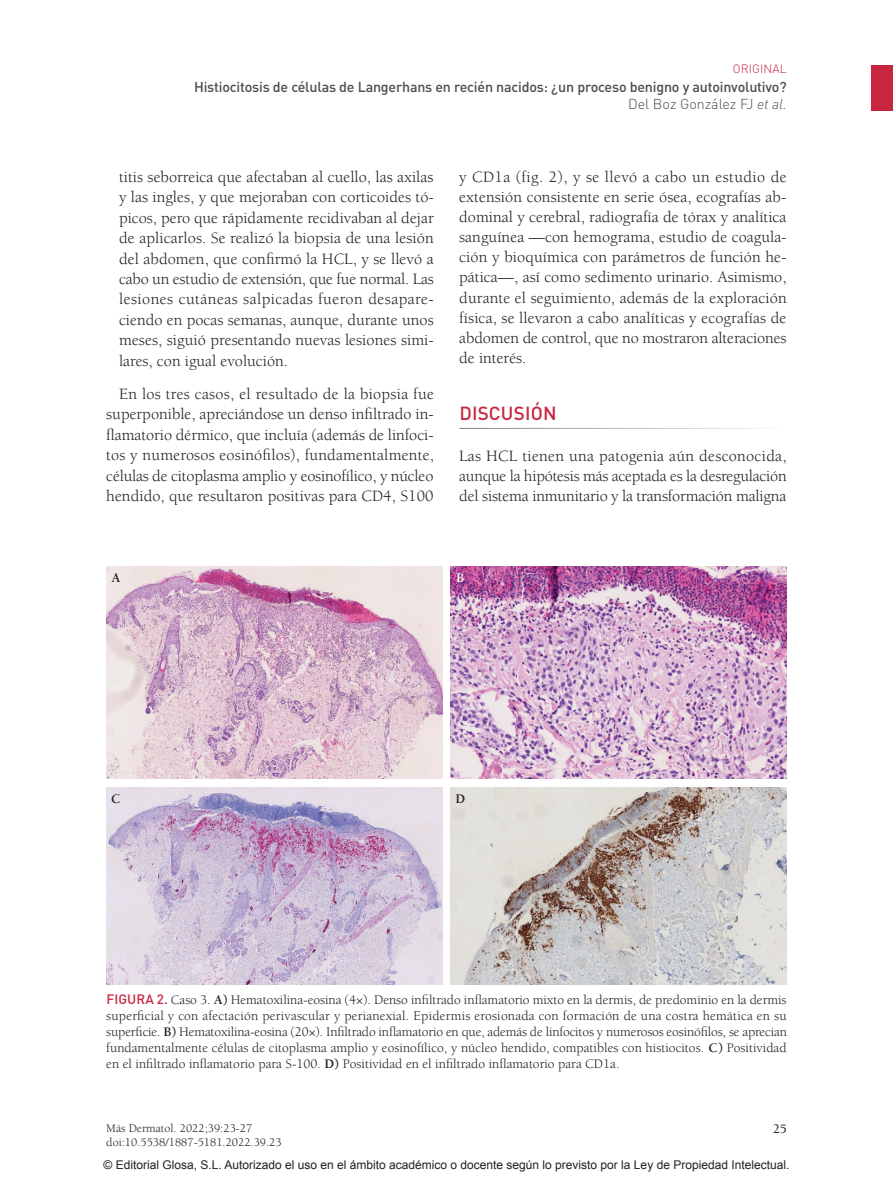
<style>
.page{position:relative;width:893px;height:1191px;background:#fff}
.page>*{position:absolute;margin:0;border:0;box-sizing:border-box;transform-origin:0 0}
.t1{font:500 18.75px "DIN Pro";letter-spacing:.01em;color:#c8263f}
.t2{font:16.2px/20.4px "Berkeley";letter-spacing:-.005em;color:#231f20;text-align:justify}
.t3{font:500 14.25px/17.1px "DIN Pro";letter-spacing:-.015em;color:#4b4c4d;text-align:right}
.t4{font:13.5px/16.2px "Berkeley";color:#231f20;text-align:justify}
.t5{font:700 13.5px "Berkeley";color:#231f20}
.t6{font:500 13.5px "Berkeley";color:#231f20}
.t7{font:700 13.5px "Berkeley";color:#fff}
.t8{font:12px "Arial";color:#231f20}
.t9{font:12px/14.4px "Berkeley";color:#231f20}
.t10{font:300 12px "DIN Pro";letter-spacing:.01em;color:#c8263f}
.s1{font-weight:300}
.s2{font-weight:300;font-style:italic}
.s3{font-family:"DIN Pro";font-weight:500;color:#c8263f}
.s4{font-weight:700}
</style>
<div class="page">
<div style="left:872px;top:65px;width:21px;height:46px;background:#c8263f"></div>
<img style="left:106px;top:567px;width:336px;height:212px">
<img style="left:106px;top:787px;width:336px;height:197px">
<img style="left:451px;top:567px;width:336px;height:212px">
<img style="left:451px;top:787px;width:336px;height:197px">
<p class="t10" style="left:733px;top:60px;width:55px">ORIGINAL</p>
<p class="t3" style="left:194px;top:78px;width:594px">Histiocitosis de células de Langerhans en recién nacidos: ¿un proceso benigno y autoinvolutivo?<br><span class="s1">Del Boz González FJ</span> <span class="s2">et al.</span></p>
<p class="t2" style="left:119px;top:167px;width:316px">titis seborreica que afectaban al cuello, las axilas y las ingles, y que mejoraban con corticoides tó&shy;picos, pero que rápidamente recidivaban al dejar de aplicarlos. Se realizó la biopsia de una lesión del abdomen, que confirmó la HCL, y se llevó a cabo un estudio de extensión, que fue normal. Las lesiones cutáneas salpicadas fueron desapare&shy;ciendo en pocas semanas, aunque, durante unos meses, siguió presentando nuevas lesiones simi&shy;lares, con igual evolución.</p>
<p class="t2" style="left:106px;top:384px;width:329px;text-indent:13px">En los tres casos, el resultado de la biopsia fue superponible, apreciándose un denso infiltrado in&shy;flamatorio dérmico, que incluía (además de linfoci&shy;tos y numerosos eosinófilos), fundamentalmente, células de citoplasma amplio y eosinofílico, y núcleo hendido, que resultaron positivas para CD4, S100</p>
<p class="t2" style="left:459px;top:167px;width:329px">y CD1a (fig. 2), y se llevó a cabo un estudio de extensión consistente en serie ósea, ecografías ab&shy;dominal y cerebral, radiografía de tórax y analítica sanguínea —con hemograma, estudio de coagula&shy;ción y bioquímica con parámetros de función he&shy;pática—, así como sedimento urinario. Asimismo, durante el seguimiento, además de la exploración física, se llevaron a cabo analíticas y ecografías de abdomen de control, que no mostraron alteraciones de interés.</p>
<p class="t1" style="left:459px;top:400px;width:99px">DISCUSIÓN</p>
<p class="t2" style="left:459px;top:446px;width:329px">Las HCL tienen una patogenia aún desconocida, aunque la hipótesis más aceptada es la desregulación del sistema inmunitario y la transformación maligna</p>
<p class="t5" style="left:111px;top:570px;width:11px">A</p>
<p class="t7" style="left:456px;top:570px;width:10px">B</p>
<p class="t5" style="left:111px;top:791px;width:11px">C</p>
<p class="t5" style="left:455px;top:791px;width:11px">D</p>
<p class="t4" style="left:106px;top:991px;width:682px"><span class="s3">FIGURA 2.</span> Caso 3. <span class="s4">A)</span> Hematoxilina-eosina (4×). Denso infiltrado inflamatorio mixto en la dermis, de predominio en la dermis superficial y con afectación perivascular y perianexial. Epidermis erosionada con formación de una costra hemática en su superficie. <span class="s4">B)</span> Hematoxilina-eosina (20×). Infiltrado inflamatorio en que, además de linfocitos y numerosos eosinófilos, se aprecian fundamentalmente células de citoplasma amplio y eosinofílico, y núcleo hendido, compatibles con histiocitos. <span class="s4">C)</span> Positividad en el infiltrado inflamatorio para S-100. <span class="s4">D)</span> Positividad en el infiltrado inflamatorio para CD1a.</p>
<p class="t9" style="left:106px;top:1121px;width:177px">Más Dermatol. 2022;39:23-27 doi:10.5538/1887-5181.2022.39.23</p>
<p class="t6" style="left:773px;top:1121px;width:16px">25</p>
<p class="t8" style="left:103px;top:1156px;width:687px">© Editorial Glosa, S.L. Autorizado el uso en el ámbito académico o docente según lo previsto por la Ley de Propiedad Intelectual.</p>
</div>
